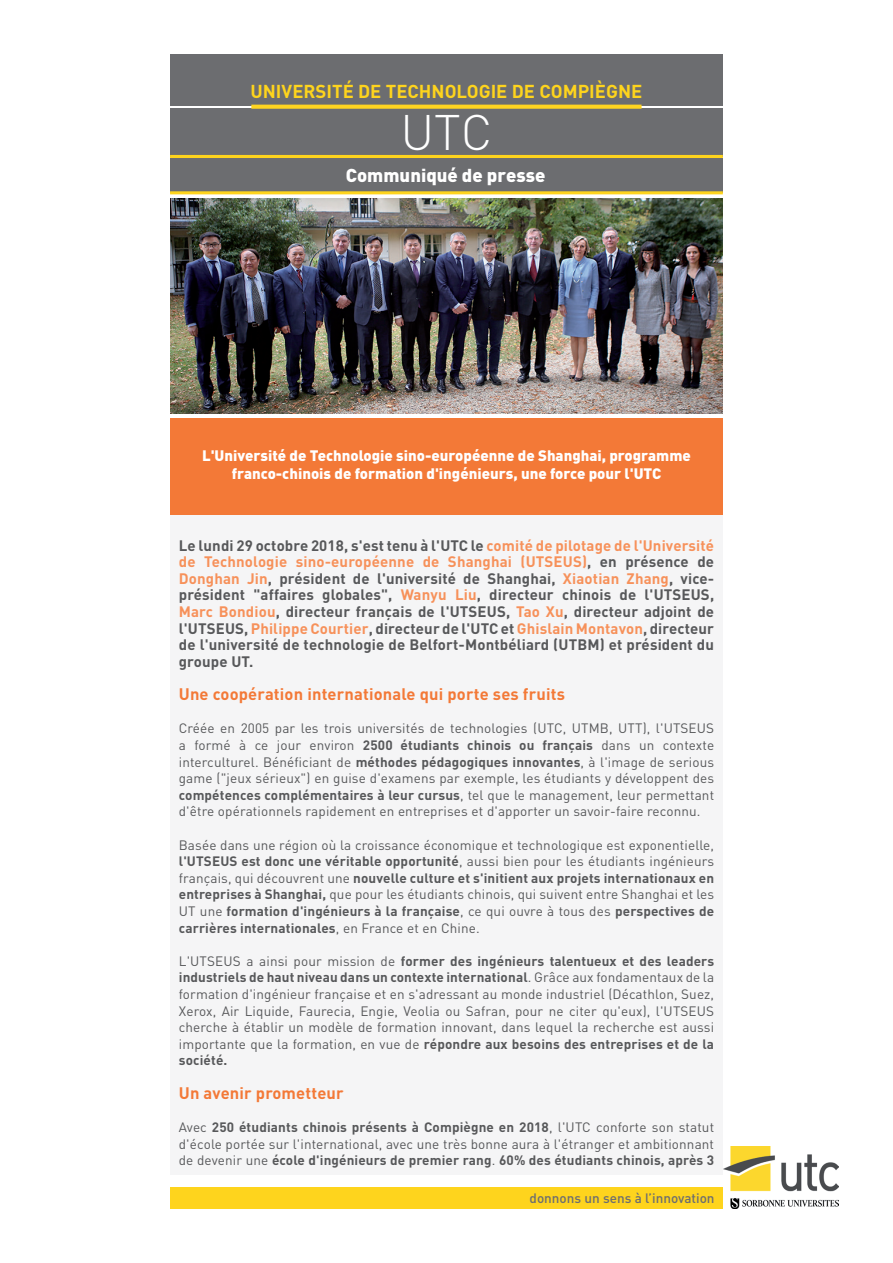
<style>
.page{position:relative;width:893px;height:1263px;background:#fff}
.page>*{position:absolute;margin:0;border:0;box-sizing:border-box;transform-origin:0 0}
.t1{font:300 49.2px "DIN";color:#fff}
.t2{font:700 18.45px "DIN";color:#fed41d}
.t3{font:900 18.45px "DIN";color:#fff}
.t4{font:700 16.5px "DIN";letter-spacing:.01em;color:#f37937}
.t5{font:700 15px/16.6px "DIN";letter-spacing:.01em;color:#57585a;text-align:justify}
.t6{font:900 15px/18px "DIN";color:#fff;text-align:center}
.t7{font:13.5px/16.6px "DIN";letter-spacing:.01em;color:#57585a;text-align:justify}
.t8{font:500 13.5px "DIN";color:#6c6d70}
.s1{color:#f7915a}
.s2{font-weight:700}
</style>
<div class="page">
<div style="left:170px;top:54px;width:552px;height:52px;background:#6c6d70"></div>
<div style="left:170px;top:158px;width:553px;height:35px;background:#6c6d70"></div>
<div style="left:170px;top:109px;width:553px;height:48px;background:#6c6d70"></div>
<svg style="left:251px;top:105px;width:391px;height:4px;background:#f5cc25"></svg>
<hr style="left:170px;top:155px;width:553px;height:3px;background:#fed41d">
<hr style="left:170px;top:191px;width:553px;height:3px;background:#fed41d">
<div style="left:170px;top:1188px;width:553px;height:21px;background:#fed41d"></div>
<div style="left:170px;top:500px;width:553px;height:675px;background:#f5f5f6"></div>
<div style="left:170px;top:418px;width:553px;height:96px;background:#f37937"></div>
<img style="left:723px;top:1147px;width:115px;height:62px">
<img style="left:170px;top:199px;width:553px;height:214px">
<h2 class="t2" style="left:250px;top:80px;width:393px">UNIVERSITÉ DE TECHNOLOGIE DE COMPIÈGNE</h2>
<h1 class="t1" style="left:400px;top:102px;width:94px">UTC</h1>
<h2 class="t3" style="left:346px;top:162px;width:201px">Communiqué de presse</h2>
<p class="t6" style="left:202px;top:445px;width:490px">L'Université de Technologie sino-européenne de Shanghai, programme franco-chinois de formation d'ingénieurs, une force pour l'UTC</p>
<p class="t5" style="left:179px;top:536px;width:537px">Le lundi 29 octobre 2018, s'est tenu à l'UTC le <span class="s1">comité de pilotage de l'Université de Technologie sino-européenne de Shanghai (UTSEUS)</span>, en présence de <span class="s1">Donghan Jin</span>, président de l'université de Shanghai, <span class="s1">Xiaotian Zhang</span>, vice&shy;président "affaires globales", <span class="s1">Wanyu Liu</span>, directeur chinois de l'UTSEUS, <span class="s1">Marc Bondiou</span>, directeur français de l'UTSEUS, <span class="s1">Tao Xu</span>, directeur adjoint de l'UTSEUS, <span class="s1">Philippe Courtier</span>, directeur de l'UTC et <span class="s1">Ghislain Montavon</span>, directeur de l'université de technologie de Belfort-Montbéliard (UTBM) et président du groupe UT.</p>
<p class="t4" style="left:179px;top:683px;width:388px">Une coopération internationale qui porte ses fruits</p>
<p class="t7" style="left:179px;top:720px;width:537px">Créée en 2005 par les trois universités de technologies (UTC, UTMB, UTT), l'UTSEUS a formé à ce jour environ <span class="s2">2500 étudiants chinois ou français</span> dans un contexte interculturel. Bénéficiant de <span class="s2">méthodes pédagogiques innovantes</span>, à l'image de serious game ("jeux sérieux") en guise d'examens par exemple, les étudiants y développent des <span class="s2">compétences complémentaires à leur cursus</span>, tel que le management, leur permettant d'être opérationnels rapidement en entreprises et d'apporter un savoir-faire reconnu.</p>
<p class="t7" style="left:179px;top:836px;width:537px">Basée dans une région où la croissance économique et technologique est exponentielle, <span class="s2">l'UTSEUS est donc une véritable opportunité</span>, aussi bien pour les étudiants ingénieurs français, qui découvrent une <span class="s2">nouvelle culture et s'initient aux projets internationaux en entreprises à Shanghai,</span> que pour les étudiants chinois, qui suivent entre Shanghai et les UT une <span class="s2">formation d'ingénieurs à la française</span>, ce qui ouvre à tous des <span class="s2">perspectives de carrières internationales</span>, en France et en Chine.</p>
<p class="t7" style="left:179px;top:952px;width:537px">L'UTSEUS a ainsi pour mission de <span class="s2">former des ingénieurs talentueux et des leaders industriels de haut niveau dans un contexte international</span>. Grâce aux fondamentaux de la formation d'ingénieur française et en s'adressant au monde industriel (Décathlon, Suez, Xerox, Air Liquide, Faurecia, Engie, Veolia ou Safran, pour ne citer qu'eux), l'UTSEUS cherche à établir un modèle de formation innovant, dans lequel la recherche est aussi importante que la formation, en vue de <span class="s2">répondre aux besoins des entreprises et de la société.</span></p>
<p class="t4" style="left:179px;top:1082px;width:166px">Un avenir prometteur</p>
<p class="t7" style="left:179px;top:1118px;width:537px">Avec <span class="s2">250 étudiants chinois présents à Compiègne en 2018</span>, l'UTC conforte son statut d'école portée sur l'international, avec une très bonne aura à l'étranger et ambitionnant de devenir une <span class="s2">école d'ingénieurs de premier rang</span>. <span class="s2">60% des étudiants chinois, après 3</span></p>
<p class="t8" style="left:529px;top:1189px;width:187px">donnons un sens à l’innovation</p>
</div>
